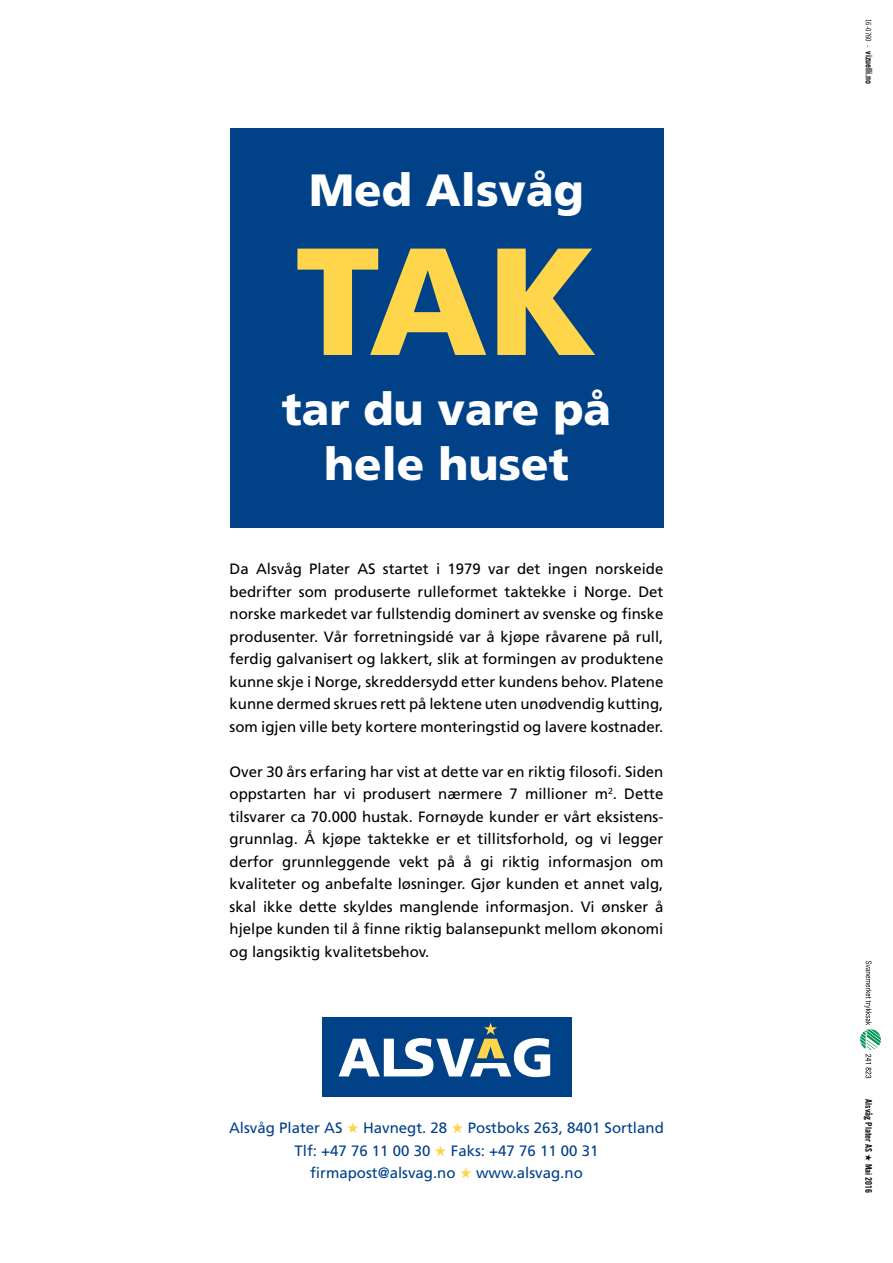
<style>
.page{position:relative;width:893px;height:1263px;background:#fff}
.page>*{position:absolute;margin:0;border:0;box-sizing:border-box;transform-origin:0 0}
.t1{font:900 152.4px "Frutiger";color:#ffd54c}
.t2{font:900 45.15px/54.2px "Frutiger";color:#fff;text-align:center}
.t3{font:15px/22.5px "Frutiger";color:#000;text-align:justify}
.t4{font:15px/22.5px "Frutiger";color:#004188;text-align:center}
.t5{font:9px "Trade Gothic Bold Cond Twenty";color:#000}
.s1{color:#ffd54c}
.s2{font-family:"Trade Gothic Cond Eighteen";font-size:7.5px}
</style>
<div class="page">
<div style="left:230px;top:128px;width:433px;height:400px;background:#004188"></div>
<div style="left:322px;top:1017px;width:249px;height:80px;background:#004188"></div>
<svg style="left:339px;top:1022px;width:211px;height:55px"></svg>
<svg style="left:860px;top:961px;width:21px;height:117px"></svg>
<h2 class="t2" style="left:309px;top:163px;width:276px">Med Alsvåg</h2>
<h1 class="t1" style="left:295px;top:210px;width:303px">TAK</h1>
<h2 class="t2" style="left:282px;top:382px;width:331px">tar du vare på hele huset</h2>
<p class="t3" style="left:230px;top:558px;width:435px">Da Alsvåg Plater AS startet i 1979 var det ingen norskeide bedrifter som produserte rulleformet taktekke i Norge. Det norske markedet var fullstendig dominert av svenske og finske produsenter. Vår forretningsidé var å kjøpe råvarene på rull, ferdig galvanisert og lakkert, slik at formingen av produktene kunne skje i Norge, skreddersydd etter kundens behov. Platene kunne dermed skrues rett på lektene uten unødvendig kutting, som igjen ville bety kortere monteringstid og lavere kostnader.</p>
<p class="t3" style="left:230px;top:760px;width:435px">Over 30 års erfaring har vist at dette var en riktig filosofi. Siden oppstarten har vi produsert nærmere 7 millioner m<sup>2</sup>. Dette tilsvarer ca 70.000 hustak. Fornøyde kunder er vårt eksistens&shy;grunnlag. Å kjøpe taktekke er et tillitsforhold, og vi legger derfor grunnleggende vekt på å gi riktig informasjon om kvaliteter og anbefalte løsninger. Gjør kunden et annet valg, skal ikke dette skyldes manglende informasjon. Vi ønsker å hjelpe kunden til å finne riktig balansepunkt mellom økonomi og langsiktig kvalitetsbehov.</p>
<p class="t4" style="left:229px;top:1117px;width:436px">Alsvåg Plater AS <span class="s1">★</span> Havnegt. 28 <span class="s1">★</span> Postboks 263, 8401 Sortland<br>Tlf: +47 76 11 00 30 <span class="s1">★</span> Faks: +47 76 11 00 31 firmapost@alsvag.no <span class="s1">★</span> www.alsvag.no</p>
<p class="t5" style="left:875px;top:19px;width:67px;rotate:90deg"><span class="s2">16-0760 -</span> vizuelli.no</p>
<p class="t5" style="left:874px;top:1099px;width:95px;rotate:90deg">Alsvåg Plater AS ★ Mai 2016</p>
</div>
